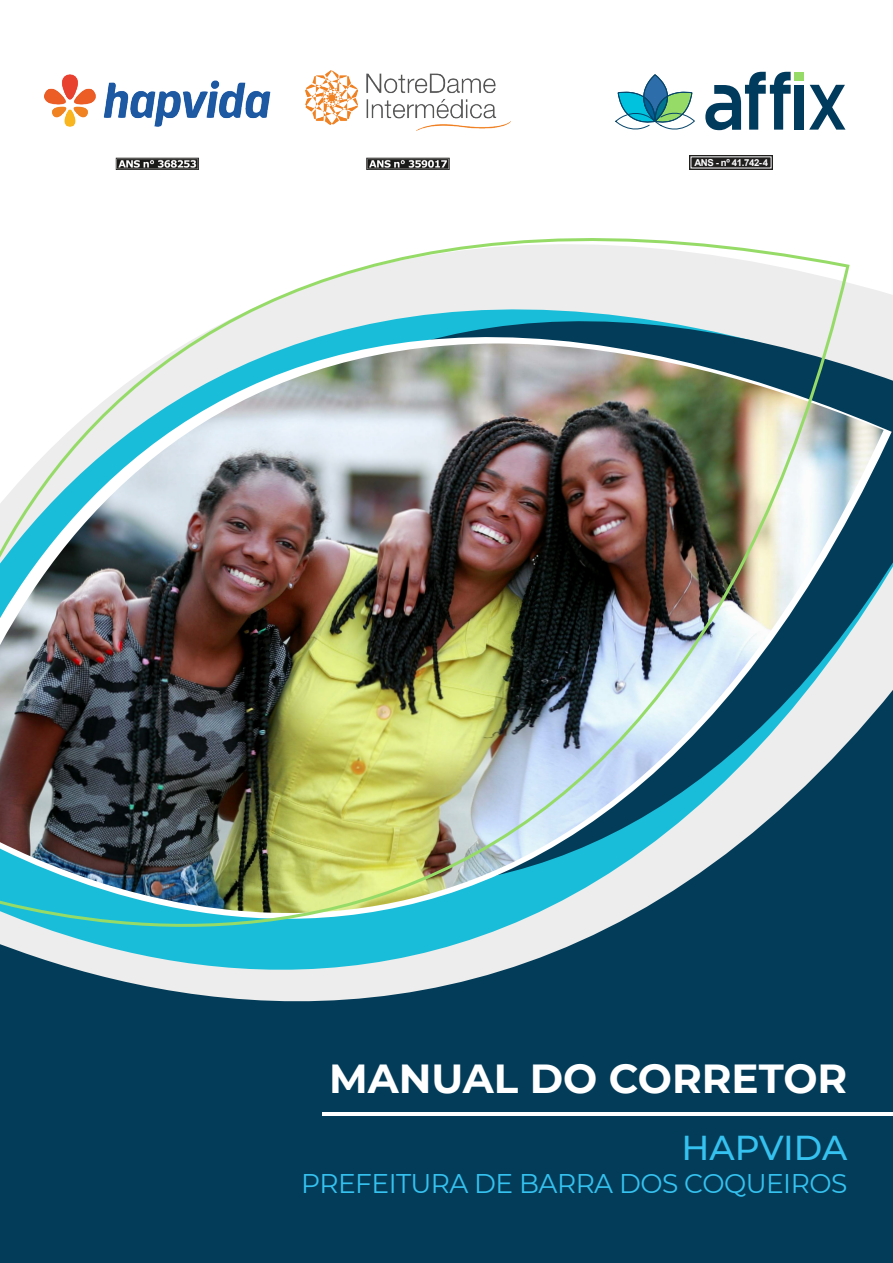
<style>
.page{position:relative;width:893px;height:1263px;background:#fff}
.page>*{position:absolute;margin:0;border:0;box-sizing:border-box;transform-origin:0 0}
.t1{font:700 40.5px "Montserrat";color:#fff}
.t2{font:500 34.5px "Montserrat";letter-spacing:-.005em;color:#35c2f0}
.t3{font:27px "Montserrat";letter-spacing:-.02em;color:#35c2f0}
.t4{font:700 9.6px "Arial";letter-spacing:-.04em;color:#fff}
</style>
<div class="page">
<div style="left:0;top:590px;width:893px;height:673px;background:#033c59"></div>
<hr style="left:323px;top:1112px;width:570px;height:3px;background:#fff">
<svg style="left:851px;top:284px;width:42px;height:417px;background:#a6b9c1"></svg>
<img style="left:851px;top:343px;width:33px;height:396px">
<img style="left:0;top:87px;width:851px;height:915px">
<svg style="left:689px;top:155px;width:84px;height:14px"></svg>
<div style="left:691px;top:157px;width:80px;height:11px;background:#211e1e"></div>
<svg style="left:809px;top:85px;width:36px;height:45px"></svg>
<div style="left:795px;top:85px;width:9px;height:45px;background:#003a5d"></div>
<div style="left:795px;top:72px;width:9px;height:8px;background:#96db68"></div>
<svg style="left:705px;top:72px;width:86px;height:58px"></svg>
<svg style="left:615px;top:74px;width:80px;height:56px"></svg>
<img style="left:44px;top:71px;width:466px;height:98px">
<p class="t4" style="left:694px;top:155px;width:75px">ANS - nº 41.742-4</p>
<h1 class="t1" style="left:329px;top:1050px;width:520px">MANUAL DO CORRETOR</h1>
<p class="t2" style="left:682px;top:1124px;width:167px">HAPVIDA</p>
<p class="t3" style="left:301px;top:1165px;width:548px">PREFEITURA DE BARRA DOS COQUEIROS</p>
</div>
